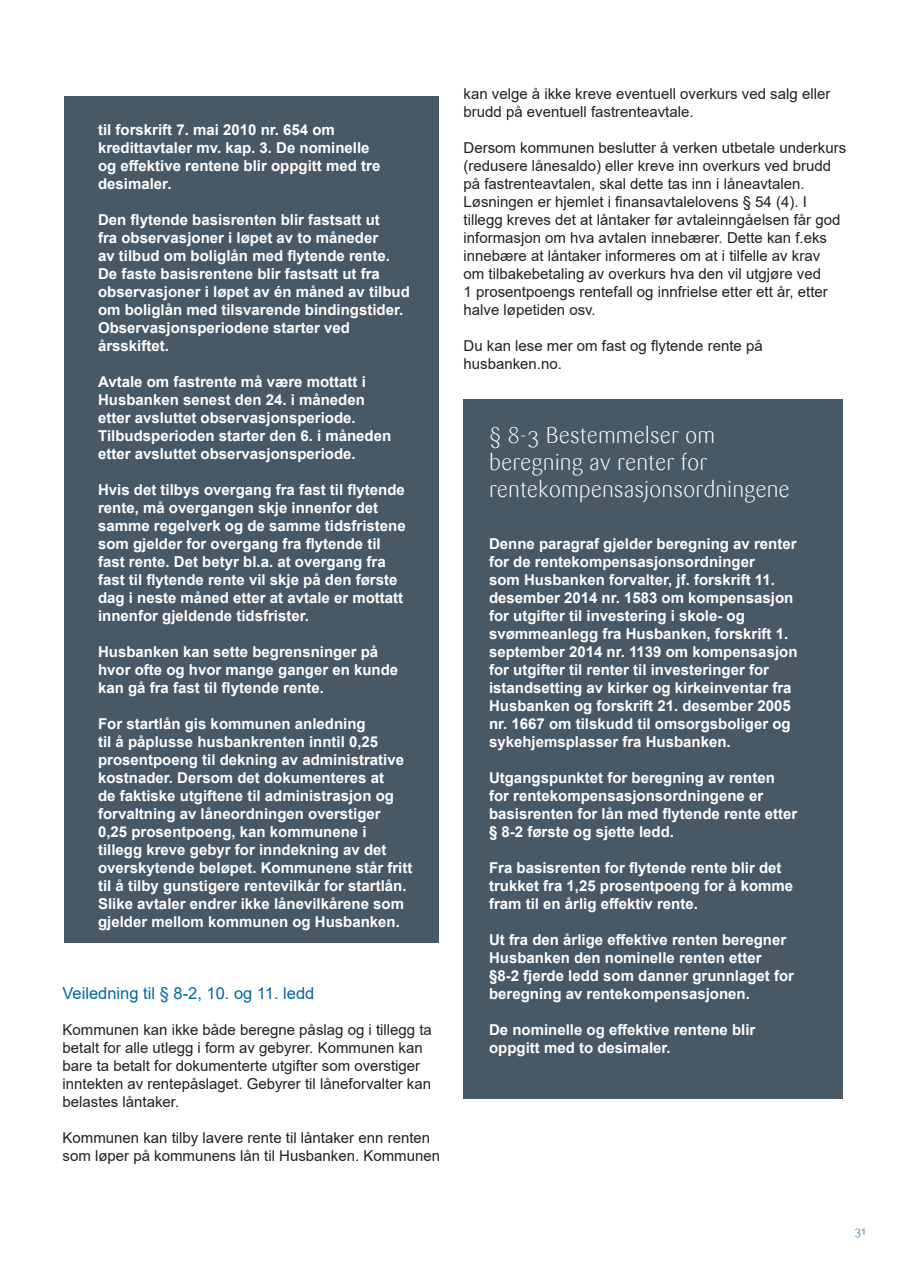
<style>
.page{position:relative;width:910px;height:1280px;background:#fff}
.page>*{position:absolute;margin:0;border:0;box-sizing:border-box;transform-origin:0 0}
.Overskrift_nivå_2{font:300 22.5px/27px "Sari";color:#fff}
.Brødtekst{font:16.5px "Arial";color:#0067a0}
.Brødtekst-2{font:700 15px/18px "Arial";color:#fff}
.Brødtekst-3{font:15px/18px "Arial";color:#231f20}
.t1{font:300 12px "Sari";color:#0067a0}
</style>
<div class="page">
<div style="left:463px;top:399px;width:380px;height:700px;background:#485865"></div>
<div style="left:64px;top:96px;width:375px;height:847px;background:#485865"></div>
<p class="Brødtekst-2" style="left:98px;top:120px;width:284px">til forskrift 7. mai 2010 nr. 654 om kredittavtaler mv. kap. 3. De nominelle og effektive rentene blir oppgitt med tre desimaler.</p>
<p class="Brødtekst-2" style="left:98px;top:210px;width:313px">Den flytende basisrenten blir fastsatt ut<br>fra observasjoner i løpet av to måneder<br>av tilbud om boliglån med flytende rente.<br>De faste basisrentene blir fastsatt ut fra observasjoner i løpet av én måned av tilbud om boliglån med tilsvarende bindingstider.<br>Observasjonsperiodene starter ved årsskiftet.</p>
<p class="Brødtekst-2" style="left:98px;top:372px;width:295px">Avtale om fastrente må være mottatt i Husbanken senest den 24. i måneden etter avsluttet observasjonsperiode.<br>Tilbudsperioden starter den 6. i måneden etter avsluttet observasjonsperiode.</p>
<p class="Brødtekst-2" style="left:98px;top:480px;width:309px">Hvis det tilbys overgang fra fast til flytende rente, må overgangen skje innenfor det samme regelverk og de samme tidsfristene som gjelder for overgang fra flytende til fast rente. Det betyr bl.a. at overgang fra fast til flytende rente vil skje på den første dag i neste måned etter at avtale er mottatt innenfor gjeldende tidsfrister.</p>
<p class="Brødtekst-2" style="left:98px;top:642px;width:302px">Husbanken kan sette begrensninger på hvor ofte og hvor mange ganger en kunde kan gå fra fast til flytende rente.</p>
<p class="Brødtekst-2" style="left:98px;top:714px;width:316px">For startlån gis kommunen anledning<br>til å påplusse husbankrenten inntil 0,25 prosentpoeng til dekning av administrative kostnader. Dersom det dokumenteres at<br>de faktiske utgiftene til administrasjon og forvaltning av låneordningen overstiger 0,25 prosentpoeng, kan kommunene i tillegg kreve gebyr for inndekning av det overskytende beløpet. Kommunene står fritt til å tilby gunstigere rentevilkår for startlån.<br>Slike avtaler endrer ikke lånevilkårene som gjelder mellom kommunen og Husbanken.</p>
<p class="Brødtekst" style="left:63px;top:981px;width:253px">Veiledning til § 8-2, 10. og 11. ledd</p>
<p class="Brødtekst-3" style="left:63px;top:1020px;width:371px">Kommunen kan ikke både beregne påslag og i tillegg ta betalt for alle utlegg i form av gebyrer. Kommunen kan bare ta betalt for dokumenterte utgifter som overstiger inntekten av rentepåslaget. Gebyrer til låneforvalter kan belastes låntaker.</p>
<p class="Brødtekst-3" style="left:63px;top:1128px;width:379px">Kommunen kan tilby lavere rente til låntaker enn renten som løper på kommunens lån til Husbanken. Kommunen</p>
<p class="Brødtekst-3" style="left:463px;top:84px;width:368px">kan velge å ikke kreve eventuell overkurs ved salg eller brudd på eventuell fastrenteavtale.</p>
<p class="Brødtekst-3" style="left:463px;top:138px;width:384px">Dersom kommunen beslutter å verken utbetale underkurs (redusere lånesaldo) eller kreve inn overkurs ved brudd på fastrenteavtalen, skal dette tas inn i låneavtalen.<br>Løsningen er hjemlet i finansavtalelovens § 54 (4). I tillegg kreves det at låntaker før avtaleinngåelsen får god informasjon om hva avtalen innebærer. Dette kan f.eks innebære at låntaker informeres om at i tilfelle av krav<br>om tilbakebetaling av overkurs hva den vil utgjøre ved<br>1 prosentpoengs rentefall og innfrielse etter ett år, etter halve løpetiden osv.</p>
<p class="Brødtekst-3" style="left:463px;top:336px;width:301px">Du kan lese mer om fast og flytende rente på husbanken.no.</p>
<p class="Overskrift_nivå_2" style="left:489px;top:422px;width:302px">§ 8-3 Bestemmelser om beregning av renter for rentekompensasjonsordningene</p>
<p class="Brødtekst-2" style="left:489px;top:534px;width:310px">Denne paragraf gjelder beregning av renter for de rentekompensasjonsordninger<br>som Husbanken forvalter, jf. forskrift 11. desember 2014 nr. 1583 om kompensasjon for utgifter til investering i skole- og svømmeanlegg fra Husbanken, forskrift 1. september 2014 nr. 1139 om kompensasjon for utgifter til renter til investeringer for istandsetting av kirker og kirkeinventar fra Husbanken og forskrift 21. desember 2005 nr. 1667 om tilskudd til omsorgsboliger og sykehjemsplasser fra Husbanken.</p>
<p class="Brødtekst-2" style="left:489px;top:768px;width:310px">Utgangspunktet for beregning av renten for rentekompensasjonsordningene er basisrenten for lån med flytende rente etter § 8-2 første og sjette ledd.</p>
<p class="Brødtekst-2" style="left:489px;top:858px;width:306px">Fra basisrenten for flytende rente blir det trukket fra 1,25 prosentpoeng for å komme fram til en årlig effektiv rente.</p>
<p class="Brødtekst-2" style="left:489px;top:930px;width:307px">Ut fra den årlige effektive renten beregner Husbanken den nominelle renten etter §8-2 fjerde ledd som danner grunnlaget for beregning av rentekompensasjonen.</p>
<p class="Brødtekst-2" style="left:489px;top:1020px;width:268px">De nominelle og effektive rentene blir oppgitt med to desimaler.</p>
<p class="t1" style="left:855px;top:1224px;width:13px">31</p>
</div>
